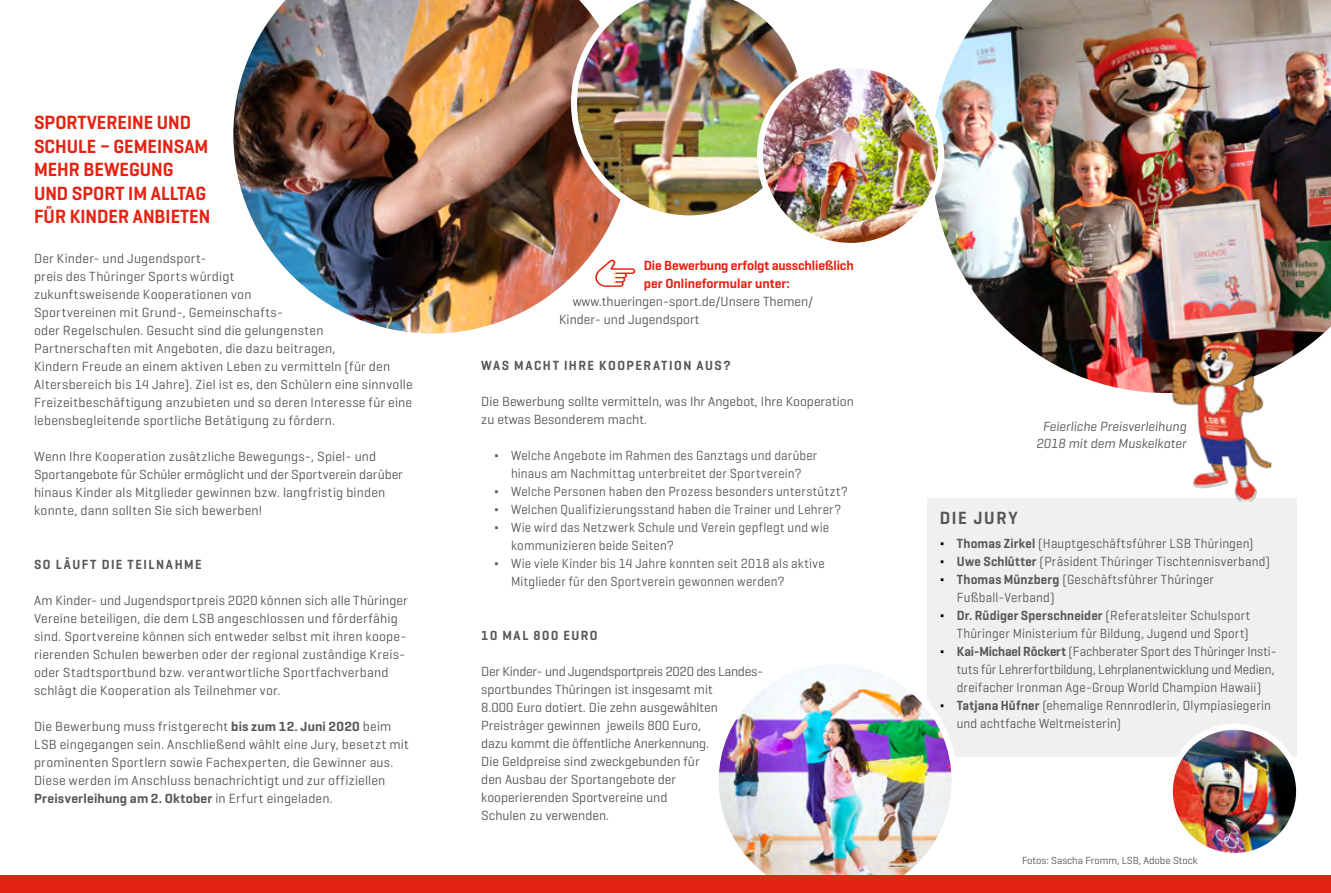
<style>
.page{position:relative;width:1331px;height:893px;background:#fff}
.page>*{position:absolute;margin:0;border:0;box-sizing:border-box;transform-origin:0 0}
.Titel_10{font:600 19.5px/23.4px "Geogrotesque";color:#e42313;scale:.95 1}
.Fließtext{font:600 18px "Geogrotesque";letter-spacing:.095em;color:#575756;scale:.95 1}
.Fließtext-2{font:13.5px/18px "Geogrotesque";letter-spacing:.015em;color:#575756}
.Fließtext-3{font:13.5px/18px "Geogrotesque";letter-spacing:.015em;color:#575756;scale:.95 1}
.Fließtext-4{font:600 13.5px "Geogrotesque";letter-spacing:.12em;color:#575756;scale:.95 1}
.t1{font:600 13.5px/18px "Geogrotesque";letter-spacing:-.01em;color:#e42313}
.t2{font:italic 13.5px "Geogrotesque";color:#575756}
.t3{font:10.5px "Geogrotesque";color:#575756}
.s1{font-weight:600}
.s2{color:#000}
</style>
<div class="page">
<div style="left:927px;top:498px;width:370px;height:259px;background:#f0f0f0"></div>
<img style="left:233px;top:0;width:379px;height:333px">
<img style="left:935px;top:0;width:396px;height:393px">
<img style="left:571px;top:0;width:228px;height:221px">
<svg style="left:595px;top:259px;width:40px;height:28px"></svg>
<img style="left:1168px;top:330px;width:108px;height:172px">
<img style="left:1170px;top:727px;width:129px;height:129px;border-radius:65px">
<div style="left:1167px;top:724px;width:135px;height:135px;border:6px solid #fff;border-radius:50%"></div>
<img style="left:760px;top:65px;width:181px;height:181px;border-radius:91px">
<div style="left:757px;top:62px;width:187px;height:187px;border:6px solid #fff;border-radius:50%"></div>
<img style="left:713px;top:665px;width:245px;height:211px">
<div style="left:0;top:876px;width:1331px;height:17px;background:#e42313"></div>
<p class="Titel_10" style="left:34px;top:111px;width:185px">SPORTVEREINE UND<br>SCHULE – GEMEINSAM<br>MEHR BEWEGUNG</p>
<p class="Titel_10" style="left:34px;top:181px;width:183px">UND SPORT IM ALLTAG</p>
<p class="Titel_10" style="left:34px;top:204px;width:187px">FÜR KINDER ANBIETEN</p>
<p class="Fließtext-2" style="left:34px;top:249px;width:380px">Der Kinder- und Jugendsport-<br>preis des Thüringer Sports würdigt<br>zukunftsweisende Kooperationen von<br>Sportvereinen mit Grund-, Gemeinschafts-<br>oder Regelschulen. Gesucht sind die gelungensten Partnerschaften mit Angeboten, die dazu beitragen,<br>Kindern Freude an einem aktiven Leben zu vermitteln (für den Altersbereich bis 14 Jahre). Ziel ist es, den Schülern eine sinnvolle Freizeitbeschäftigung anzubieten und so deren Interesse für eine lebensbegleitende sportliche Betätigung zu fördern.</p>
<p class="Fließtext-2" style="left:34px;top:447px;width:370px">Wenn Ihre Kooperation zusätzliche Bewegungs-, Spiel- und Sportangebote für Schüler ermöglicht und der Sportverein darüber hinaus Kinder als Mitglieder gewinnen bzw. langfristig binden konnte, dann sollten Sie sich bewerben!</p>
<p class="Fließtext-4" style="left:34px;top:556px;width:178px">SO LÄUFT DIE TEILNAHME</p>
<p class="Fließtext-2" style="left:34px;top:591px;width:375px">Am Kinder- und Jugendsportpreis 2020 können sich alle Thüringer Vereine beteiligen, die dem LSB angeschlossen und förderfähig sind. Sportvereine können sich entweder selbst mit ihren koope&shy;rierenden Schulen bewerben oder der regional zuständige Kreis&shy;oder Stadtsportbund bzw. verantwortliche Sportfachverband schlägt die Kooperation als Teilnehmer vor.</p>
<p class="Fließtext-2" style="left:34px;top:717px;width:376px">Die Bewerbung muss fristgerecht <span class="s1">bis zum 12. Juni 2020</span> beim LSB eingegangen sein. Anschließend wählt eine Jury, besetzt mit prominenten Sportlern sowie Fachexperten, die Gewinner aus.<br>Diese werden im Anschluss benachrichtigt und zur offiziellen <span class="s1">Preisverleihung am 2. Oktober</span> in Erfurt eingeladen.</p>
<p class="t1" style="left:644px;top:256px;width:211px">Die Bewerbung erfolgt ausschließlich per Onlineformular unter:</p>
<p class="Fließtext-2" style="left:559px;top:292px;width:256px;text-indent:14px">www.thueringen-sport.de/Unsere Themen/<br>Kinder- und Jugendsport</p>
<p class="Fließtext-4" style="left:481px;top:357px;width:264px">WAS MACHT IHRE KOOPERATION AUS?</p>
<p class="Fließtext-2" style="left:481px;top:392px;width:374px">Die Bewerbung sollte vermitteln, was Ihr Angebot, Ihre Kooperation zu etwas Besonderem macht.</p>
<p class="Fließtext-3" style="left:494px;top:446px;width:342px;text-align:center">∆ Welche Angebote im Rahmen des Ganztags und darüber hinaus am Nachmittag unterbreitet der Sportverein?</p>
<p class="Fließtext-3" style="left:494px;top:482px;width:374px">∆ Welche Personen haben den Prozess besonders unterstützt?</p>
<p class="Fließtext-3" style="left:494px;top:500px;width:367px">∆ Welchen Qualifizierungsstand haben die Trainer und Lehrer?</p>
<p class="Fließtext-3" style="left:511px;top:518px;width:336px;text-indent:-17px">∆ Wie wird das Netzwerk Schule und Verein gepflegt und wie kommunizieren beide Seiten?</p>
<p class="Fließtext-3" style="left:511px;top:554px;width:332px;text-indent:-17px">∆ Wie viele Kinder bis 14 Jahre konnten seit 2018 als aktive<br>Mitglieder für den Sportverein gewonnen werden?</p>
<p class="Fließtext-4" style="left:481px;top:627px;width:124px">10 MAL 800 EURO</p>
<p class="Fließtext-2" style="left:481px;top:662px;width:284px">Der Kinder- und Jugendsportpreis 2020 des Landes&shy;sportbundes Thüringen ist insgesamt mit<br>8.000 Euro dotiert. Die zehn ausgewählten Preisträger gewinnen jeweils 800 Euro,<br>dazu kommt die öffentliche Anerkennung.<br>Die Geldpreise sind zweckgebunden für<br>den Ausbau der Sportangebote der</p>
<p class="Fließtext-2" style="left:481px;top:788px;width:188px">kooperierenden Sportvereine und</p>
<p class="Fließtext-2" style="left:481px;top:806px;width:129px">Schulen zu verwenden.</p>
<p class="t2" style="left:1043px;top:418px;width:145px">Feierliche Preisverleihung</p>
<p class="t2" style="left:1036px;top:435px;width:152px">2018 mit dem Muskelkater</p>
<p class="Fließtext" style="left:940px;top:507px;width:84px">DIE JURY</p>
<p class="Fließtext-3" style="left:940px;top:534px;width:332px"><span class="s2">∆</span> <span class="s1">Thomas Zirkel</span> (Hauptgeschäftsführer LSB Thüringen)</p>
<p class="Fließtext-3" style="left:940px;top:552px;width:349px"><span class="s2">∆</span> <span class="s1">Uwe Schlütter</span> (Präsident Thüringer Tischtennisverband)</p>
<p class="Fließtext-3" style="left:957px;top:570px;width:272px;text-indent:-17px"><span class="s2">∆</span> <span class="s1">Thomas Münzberg</span> (Geschäftsführer Thüringer<br>Fußball-Verband)</p>
<p class="Fließtext-3" style="left:940px;top:606px;width:328px;text-align:right"><span class="s2">∆</span> <span class="s1">Dr. Rüdiger Sperschneider</span> (Referatsleiter Schulsport<br>Thüringer Ministerium für Bildung, Jugend und Sport)</p>
<p class="Fließtext-3" style="left:957px;top:642px;width:338px;text-indent:-17px"><span class="s2">∆</span> <span class="s1">Kai-Michael Röckert</span> (Fachberater Sport des Thüringer Insti&shy;tuts für Lehrerfortbildung, Lehrplanentwicklung und Medien, dreifacher Ironman Age-Group World Champion Hawaii)</p>
<p class="Fließtext-3" style="left:957px;top:696px;width:332px;text-indent:-17px"><span class="s2">∆</span> <span class="s1">Tatjana Hüfner</span> (ehemalige Rennrodlerin, Olympiasiegerin und achtfache Weltmeisterin)</p>
<p class="t3" style="left:1022px;top:853px;width:177px">Fotos: Sascha Fromm, LSB, Adobe Stock</p>
</div>
